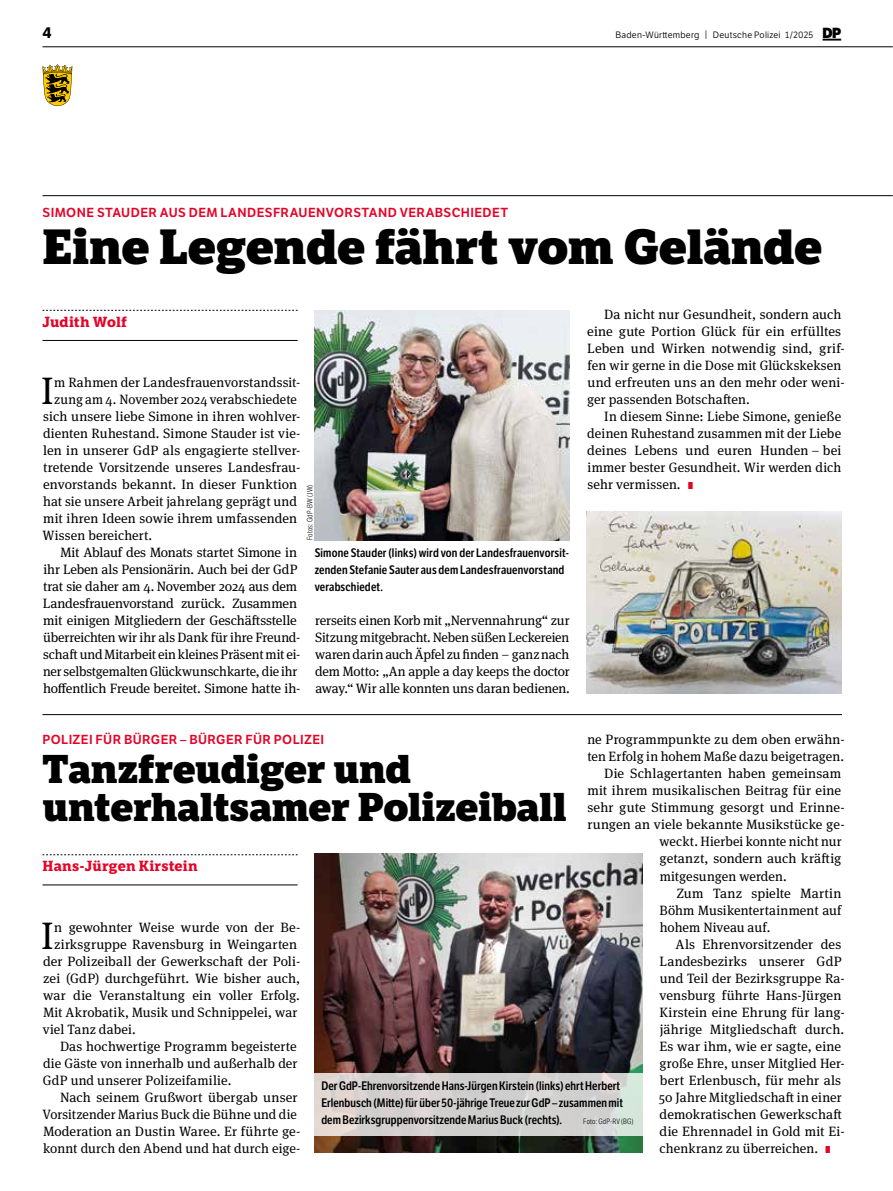
<style>
.page{position:relative;width:893px;height:1191px;background:#fff}
.page>*{position:absolute;margin:0;border:0;box-sizing:border-box;transform-origin:0 0}
.t1{font:800 48px "LFT Etica Sheriff";letter-spacing:-.01em;color:#000}
.t2{font:800 39px/38.2px "LFT Etica Sheriff";letter-spacing:-.01em;color:#000}
.t3{font:38.25px "Meta Serif Pro";color:#000}
.t4{font:700 15px "LFT Etica";color:#000}
.t5{font:700 14.25px "LFT Etica Sheriff";letter-spacing:.015em;color:#e40428}
.t6{font:13.5px/17px "Meta Serif Pro";letter-spacing:.005em;color:#000;text-align:justify}
.t7{font:13.5px "Meta Serif Pro";letter-spacing:-.02em;color:#000}
.t8{font:13.5px "Meta Serif Pro";letter-spacing:-.015em;color:#000}
.t9{font:12.75px "LFT Etica SB";letter-spacing:.03em;color:#e40428}
.t10{font:600 12px/17px "LFT Etica Condensed";letter-spacing:.01em;color:#000}
.t11{font:9px "LFT Etica Bk";letter-spacing:.025em;color:#000}
.t12{font:300 7.5px "LFT Etica Condensed";letter-spacing:.02em;color:#000}
.s1{font-size:9.3px}
.s2{font-family:"LFT Etica XB";font-size:14.25px}
.s3{font-family:"LFT Etica XB";font-size:9.75px;color:#e40428}
</style>
<div class="page">
<hr style="left:43px;top:195px;width:850px;height:1px;background:#000">
<hr style="left:43px;top:47px;width:850px;height:1px;background:#000">
<svg style="left:822px;top:39px;width:19px;height:2px"></svg>
<svg style="left:43px;top:64px;width:29px;height:42px"></svg>
<svg style="left:43px;top:310px;width:255px;height:1px"></svg>
<hr style="left:43px;top:340px;width:255px;height:1px;background:#000">
<img style="left:587px;top:512px;width:255px;height:181px">
<img style="left:315px;top:310px;width:255px;height:230px">
<svg style="left:43px;top:854px;width:255px;height:1px"></svg>
<hr style="left:43px;top:884px;width:255px;height:1px;background:#000">
<img style="left:315px;top:854px;width:327px;height:298px">
<svg style="left:314px;top:1073px;width:329px;height:62px;background:#d4d3d1"></svg>
<hr style="left:43px;top:714px;width:799px;height:1px;background:#000">
<p class="t4" style="left:43px;top:23px;width:11px">4</p>
<p class="t11" style="left:616px;top:29px;width:227px">Baden-Württemberg <span class="s1">|</span> Deutsche Polizei 1/2025 <span class="s2">DP</span></p>
<p class="t9" style="left:43px;top:205px;width:467px">SIMONE STAUDER AUS DEM LANDESFRAUENVORSTAND VERABSCHIEDET</p>
<h1 class="t1" style="left:43px;top:217px;width:781px">Eine Legende fährt vom Gelände</h1>
<p class="t5" style="left:43px;top:313px;width:86px">Judith Wolf</p>
<h3 class="t3" style="left:41px;top:363px;width:14px">I</h3>
<p class="t6" style="left:54px;top:373px;width:248px">m Rahmen der Landesfrauenvorstandssit-</p>
<p class="t6" style="left:54px;top:390px;width:244px">zung am 4. November 2024 verabschiedete</p>
<p class="t6" style="left:43px;top:407px;width:259px">sich unsere liebe Simone in ihren wohlver-</p>
<p class="t6" style="left:43px;top:424px;width:259px">dienten Ruhestand. Simone Stauder ist vie-</p>
<p class="t6" style="left:43px;top:441px;width:259px">len in unserer GdP als engagierte stellver-</p>
<p class="t6" style="left:43px;top:458px;width:259px">tretende Vorsitzende unseres Landesfrau-</p>
<p class="t6" style="left:43px;top:475px;width:256px">envorstands bekannt. In dieser Funktion</p>
<p class="t6" style="left:43px;top:492px;width:255px">hat sie unsere Arbeit jahrelang geprägt und</p>
<p class="t6" style="left:43px;top:509px;width:255px">mit ihren Ideen sowie ihrem umfassenden</p>
<p class="t6" style="left:43px;top:526px;width:111px">Wissen bereichert.</p>
<p class="t8" style="left:60px;top:543px;width:238px">Mit Ablauf des Monats startet Simone in</p>
<p class="t6" style="left:43px;top:560px;width:256px">ihr Leben als Pensionärin. Auch bei der GdP</p>
<p class="t6" style="left:43px;top:577px;width:255px">trat sie daher am 4. November 2024 aus dem</p>
<p class="t6" style="left:43px;top:594px;width:256px">Landesfrauenvorstand zurück. Zusammen</p>
<p class="t6" style="left:43px;top:611px;width:255px">mit einigen Mitgliedern der Geschäftsstelle</p>
<p class="t6" style="left:43px;top:628px;width:259px">überreichten wir ihr als Dank für ihre Freund-</p>
<p class="t6" style="left:43px;top:645px;width:259px">schaft und Mitarbeit ein kleines Präsent mit ei-</p>
<p class="t6" style="left:43px;top:662px;width:256px">ner selbstgemalten Glückwunschkarte, die ihr</p>
<p class="t7" style="left:43px;top:679px;width:259px">hoffentlich Freude bereitet. Simone hatte ih-</p>
<p class="t12" style="left:305px;top:540px;width:57px;rotate:-90deg">Fotos: GdP-BW (JW)</p>
<p class="t10" style="left:315px;top:545px;width:256px">Simone Stauder (links) wird von der Landesfrauenvorsit&shy;zenden Stefanie Sauter aus dem Landesfrauenvorstand verabschiedet.</p>
<p class="t6" style="left:315px;top:611px;width:256px">rerseits einen Korb mit „Nervennahrung“ zur Sitzung mitgebracht. Neben süßen Leckereien waren darin auch Äpfel zu finden – ganz nach dem Motto: „An apple a day keeps the doctor away.“ Wir alle konnten uns daran bedienen.</p>
<p class="t6" style="left:587px;top:305px;width:259px;text-align:left;text-indent:17px">Da nicht nur Gesundheit, sondern auch eine gute Portion Glück für ein erfülltes Leben und Wirken notwendig sind, grif&shy;fen wir gerne in die Dose mit Glückskeksen und erfreuten uns an den mehr oder weni&shy;ger passenden Botschaften.</p>
<p class="t6" style="left:587px;top:407px;width:256px;text-indent:17px">In diesem Sinne: Liebe Simone, genieße deinen Ruhestand zusammen mit der Liebe deines Lebens und euren Hunden – bei immer bester Gesundheit. Wir werden dich sehr vermissen. <span class="s3">I</span></p>
<p class="t9" style="left:43px;top:732px;width:283px">POLIZEI FÜR BÜRGER – BÜRGER FÜR POLIZEI</p>
<h2 class="t2" style="left:43px;top:750px;width:526px">Tanzfreudiger und unterhaltsamer Polizeiball</h2>
<p class="t5" style="left:43px;top:857px;width:157px">Hans-Jürgen Kirstein</p>
<p class="t6" style="left:587px;top:730px;width:259px">ne Programmpunkte zu dem oben erwähn-</p>
<p class="t6" style="left:587px;top:747px;width:258px">ten Erfolg in hohem Maße dazu beigetragen.</p>
<p class="t6" style="left:604px;top:764px;width:239px">Die Schlagertanten haben gemeinsam</p>
<p class="t6" style="left:587px;top:781px;width:255px">mit ihrem musikalischen Beitrag für eine</p>
<p class="t6" style="left:587px;top:798px;width:259px">sehr gute Stimmung gesorgt und Erinne-</p>
<p class="t6" style="left:587px;top:815px;width:259px">rungen an viele bekannte Musikstücke ge-</p>
<p class="t6" style="left:660px;top:832px;width:184px">weckt. Hierbei konnte nicht nur</p>
<p class="t6" style="left:659px;top:849px;width:183px">getanzt, sondern auch kräftig</p>
<p class="t6" style="left:660px;top:866px;width:129px">mitgesungen werden.</p>
<p class="t6" style="left:677px;top:883px;width:166px">Zum Tanz spielte Martin</p>
<p class="t6" style="left:660px;top:900px;width:183px">Böhm Musikentertainment auf</p>
<p class="t6" style="left:660px;top:917px;width:112px">hohem Niveau auf.</p>
<p class="t6" style="left:675px;top:934px;width:167px">Als Ehrenvorsitzender des</p>
<p class="t6" style="left:660px;top:951px;width:184px">Landesbezirks unserer GdP</p>
<p class="t6" style="left:660px;top:968px;width:186px">und Teil der Bezirksgruppe Ra-</p>
<p class="t6" style="left:659px;top:985px;width:183px">vensburg führte Hans-Jürgen</p>
<p class="t6" style="left:660px;top:1002px;width:187px">Kirstein eine Ehrung für lang-</p>
<p class="t6" style="left:660px;top:1019px;width:186px">jährige Mitgliedschaft durch.</p>
<p class="t6" style="left:660px;top:1036px;width:183px">Es war ihm, wie er sagte, eine</p>
<p class="t6" style="left:659px;top:1053px;width:187px">große Ehre, unser Mitglied Her-</p>
<p class="t6" style="left:660px;top:1070px;width:183px">bert Erlenbusch, für mehr als</p>
<p class="t6" style="left:659px;top:1087px;width:184px">50 Jahre Mitgliedschaft in einer</p>
<p class="t6" style="left:660px;top:1104px;width:184px">demokratischen Gewerkschaft</p>
<p class="t6" style="left:660px;top:1121px;width:187px">die Ehrennadel in Gold mit Ei-</p>
<p class="t6" style="left:660px;top:1138px;width:173px">chenkranz zu überreichen. <span class="s3">I</span></p>
<h3 class="t3" style="left:41px;top:907px;width:14px">I</h3>
<p class="t6" style="left:54px;top:917px;width:248px">n gewohnter Weise wurde von der Be-</p>
<p class="t6" style="left:54px;top:934px;width:244px">zirksgruppe Ravensburg in Weingarten</p>
<p class="t6" style="left:43px;top:951px;width:259px">der Polizeiball der Gewerkschaft der Poli-</p>
<p class="t6" style="left:43px;top:968px;width:259px">zei (GdP) durchgeführt. Wie bisher auch,</p>
<p class="t6" style="left:43px;top:985px;width:258px">war die Veranstaltung ein voller Erfolg.</p>
<p class="t6" style="left:43px;top:1002px;width:256px">Mit Akrobatik, Musik und Schnippelei, war</p>
<p class="t6" style="left:43px;top:1019px;width:94px">viel Tanz dabei.</p>
<p class="t6" style="left:60px;top:1036px;width:238px">Das hochwertige Programm begeisterte</p>
<p class="t6" style="left:43px;top:1053px;width:256px">die Gäste von innerhalb und außerhalb der</p>
<p class="t6" style="left:43px;top:1070px;width:190px">GdP und unserer Polizeifamilie.</p>
<p class="t6" style="left:60px;top:1087px;width:239px">Nach seinem Grußwort übergab unser</p>
<p class="t6" style="left:42px;top:1104px;width:256px">Vorsitzender Marius Buck die Bühne und die</p>
<p class="t6" style="left:43px;top:1121px;width:259px">Moderation an Dustin Waree. Er führte ge-</p>
<p class="t6" style="left:43px;top:1138px;width:259px">konnt durch den Abend und hat durch eige-</p>
<p class="t10" style="left:321px;top:1077px;width:303px">Der GdP-Ehrenvorsitzende Hans-Jürgen Kirstein (links) ehrt Herbert<br>Erlenbusch (Mitte) für über 50-jährige Treue zur GdP – zusammen mit dem Bezirksgruppenvorsitzende Marius Buck (rechts).</p>
<p class="t12" style="left:583px;top:1117px;width:52px">Foto: GdP-RV (BG)</p>
</div>
